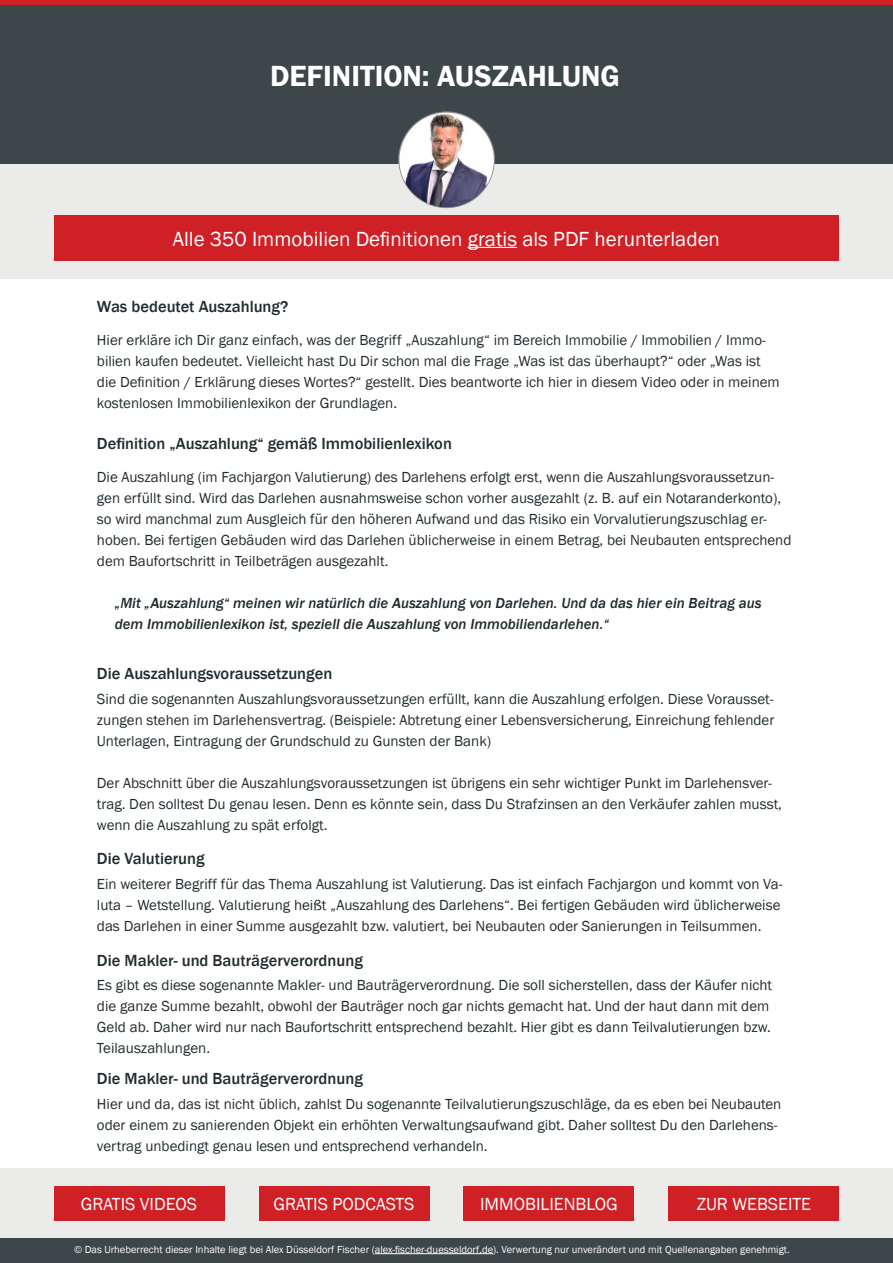
<style>
.page{position:relative;width:893px;height:1263px;background:#fff}
.page>*{position:absolute;margin:0;border:0;box-sizing:border-box;transform-origin:0 0}
.t1{font:600 30px "Franklin Gothic";color:#fff}
.t2{font:21px "Franklin Gothic";color:#fff}
.t3{font:18px "Franklin Gothic";color:#fff}
.t4{font:500 16.5px "Franklin Gothic";color:#222c30}
.t5{font:15px/21px "Franklin Gothic";color:#222c30}
.t6{font:italic 500 15px/21px "Franklin Gothic";color:#222c30}
.t7{font:10.5px "Franklin Gothic";color:#fff}
</style>
<div class="page">
<div style="left:0;top:1238px;width:893px;height:25px;background:#3d4648"></div>
<hr style="left:375px;top:1253px;width:118px;height:1px;background:#fff">
<div style="left:0;top:1168px;width:893px;height:70px;background:#ebebea"></div>
<div style="left:669px;top:1186px;width:170px;height:34px;background:#cf2026"></div>
<div style="left:464px;top:1186px;width:170px;height:34px;background:#cf2026"></div>
<div style="left:259px;top:1186px;width:170px;height:34px;background:#cf2026"></div>
<div style="left:54px;top:1186px;width:170px;height:34px;background:#cf2026"></div>
<div style="left:0;top:0;width:893px;height:6px;background:#cf2026"></div>
<div style="left:0;top:6px;width:893px;height:158px;background:#3d4648"></div>
<div style="left:0;top:164px;width:893px;height:115px;background:#ebebea"></div>
<div style="left:55px;top:215px;width:784px;height:45px;background:#cf2026"></div>
<hr style="left:468px;top:247px;width:49px;height:1px;background:#fff">
<p class="t1" style="left:270px;top:57px;width:351px">DEFINITION: AUSZAHLUNG</p>
<h2 class="t2" style="left:173px;top:226px;width:549px">Alle 350 Immobilien Definitionen gratis als PDF herunterladen</h2>
<p class="t4" style="left:97px;top:296px;width:193px">Was bedeutet Auszahlung?</p>
<p class="t5" style="left:97px;top:329px;width:684px">Hier erkläre ich Dir ganz einfach, was der Begriff „Auszahlung“ im Bereich Immobilie / Immobilien / Immo&shy;bilien kaufen bedeutet. Vielleicht hast Du Dir schon mal die Frage „Was ist das überhaupt?“ oder „Was ist die Definition / Erklärung dieses Wortes?“ gestellt. Dies beantworte ich hier in diesem Video oder in meinem kostenlosen Immobilienlexikon der Grundlagen.</p>
<p class="t4" style="left:97px;top:433px;width:357px">Definition „Auszahlung“ gemäß Immobilienlexikon</p>
<p class="t5" style="left:97px;top:466px;width:696px">Die Auszahlung (im Fachjargon Valutierung) des Darlehens erfolgt erst, wenn die Auszahlungsvoraussetzun&shy;gen erfüllt sind. Wird das Darlehen ausnahmsweise schon vorher ausgezahlt (z. B. auf ein Notaranderkonto), so wird manchmal zum Ausgleich für den höheren Aufwand und das Risiko ein Vorvalutierungszuschlag er&shy;hoben. Bei fertigen Gebä uden wird das Darlehen üblicherweise in einem Betrag, bei Neubauten entsprechend dem Baufortschritt in Teilbeträgen ausgezahlt.</p>
<p class="t6" style="left:115px;top:593px;width:648px">„Mit „Auszahlung“ meinen wir natürlich die Auszahlung von Darlehen. Und da das hier ein Beitrag aus dem Immobilienlexikon ist, speziell die Auszahlung von Immobiliendarlehen.“</p>
<p class="t4" style="left:97px;top:663px;width:237px">Die Auszahlungsvoraussetzungen</p>
<p class="t5" style="left:97px;top:688px;width:679px;text-align:justify">Sind die sogenannten Auszahlungsvoraussetzungen erfüllt, kann die Auszahlung erfolgen. Diese Vorausset&shy;zungen stehen im Darlehensvertrag. (Beispiele: Abtretung einer Lebensversicherung, Einreichung fehlender Unterlagen, Eintragung der Grundschuld zu Gunsten der Bank)</p>
<p class="t5" style="left:97px;top:772px;width:687px">Der Abschnitt über die Auszahlungsvoraussetzungen ist übrigens ein sehr wichtiger Punkt im Darlehensver&shy;trag. Den solltest Du genau lesen. Denn es könnte sein, dass Du Strafzinsen an den Verkäufer zahlen musst, wenn die Auszahlung zu spät erfolgt.</p>
<p class="t4" style="left:97px;top:848px;width:109px">Die Valutierung</p>
<p class="t5" style="left:97px;top:874px;width:687px">Ein weiterer Begriff für das Thema Auszahlung ist Valutierung. Das ist einfach Fachjargon und kommt von Va&shy;luta – Wetstellung. Valutierung heißt „Auszahlung des Darlehens“. Bei fertigen Gebäuden wird üblicherweise das Darlehen in einer Summe ausgezahlt bzw. valutiert, bei Neubauten oder Sanierungen in Teilsummen.</p>
<p class="t4" style="left:97px;top:950px;width:267px">Die Makler- und Bauträgerverordnung</p>
<p class="t5" style="left:97px;top:975px;width:677px">Es gibt es diese sogenannte Makler- und Bauträgerverordnung. Die soll sicherstellen, dass der Käufer nicht die ganze Summe bezahlt, obwohl der Bauträger noch gar nichts gemacht hat. Und der haut dann mit dem Geld ab. Daher wird nur nach Baufortschritt entsprechend bezahlt. Hier gibt es dann Teilvalutierungen bzw.<br>Teilauszahlungen.</p>
<p class="t4" style="left:97px;top:1069px;width:267px">Die Makler- und Bauträgerverordnung</p>
<p class="t5" style="left:97px;top:1094px;width:686px">Hier und da, das ist nicht üblich, zahlst Du sogenannte Teilvalutierungszuschläge, da es eben bei Neubauten oder einem zu sanierenden Objekt ein erhöhten Verwaltungsaufwand gibt. Daher solltest Du den Darlehens&shy;vertrag unbedingt genau lesen und entsprechend verhandeln.</p>
<p class="t3" style="left:81px;top:1192px;width:118px">GRATIS VIDEOS</p>
<p class="t3" style="left:273px;top:1192px;width:143px">GRATIS PODCASTS</p>
<p class="t3" style="left:480px;top:1192px;width:139px">IMMOBILIENBLOG</p>
<p class="t3" style="left:697px;top:1192px;width:116px">ZUR WEBSEITE</p>
<p class="t7" style="left:74px;top:1243px;width:717px">© Das Urheberrecht dieser Inhalte liegt bei Alex Düsseldorf Fischer (alex-fischer-duesseldorf.de). Verwertung nur unverändert und mit Quellenangaben genehmigt.</p>
</div>
